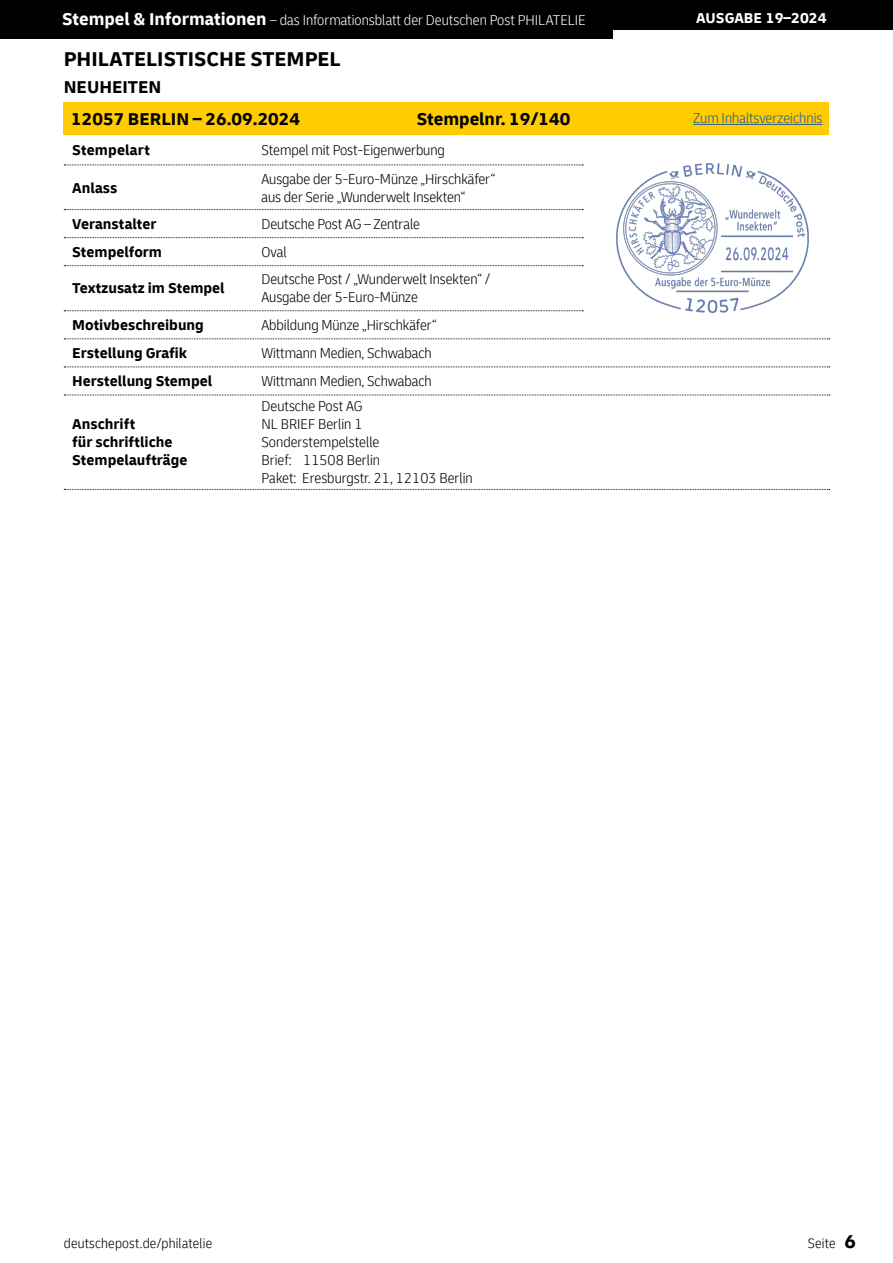
<style>
.page{position:relative;width:893px;height:1263px;background:#fff}
.page>*{position:absolute;margin:0;border:0;box-sizing:border-box;transform-origin:0 0}
.t1{font:700 21px "Delivery";color:#000}
.t2{font:700 18px "Delivery";color:#000}
.t3{font:300 condensed 15px/18px "Delivery";letter-spacing:-.005em;color:#000}
.t4{font:700 15px/28px "Delivery";color:#000}
.t5{font:300 condensed 15px "Delivery";color:#fff}
.t6{font:300 condensed 15px "Delivery";color:#275b9b}
.t7{font:700 15px "Delivery";color:#fff}
.t8{font:300 condensed 14.25px "Delivery";letter-spacing:.015em;color:#000}
.s1{font-weight:700;font-stretch:normal;font-size:18px}
.s2{font-weight:700;font-stretch:normal;font-size:19.5px}
</style>
<div class="page">
<div style="left:0;top:0;width:893px;height:30px;background:#000"></div>
<div style="left:0;top:0;width:612px;height:38px;background:#000"></div>
<div style="left:64px;top:102px;width:765px;height:32px;background:#fc0"></div>
<img style="left:616px;top:163px;width:193px;height:151px">
<svg style="left:64px;top:165px;width:519px;height:1px"></svg>
<svg style="left:64px;top:209px;width:519px;height:1px"></svg>
<svg style="left:64px;top:237px;width:519px;height:1px"></svg>
<svg style="left:64px;top:265px;width:519px;height:1px"></svg>
<svg style="left:64px;top:310px;width:519px;height:1px"></svg>
<svg style="left:64px;top:338px;width:766px;height:1px"></svg>
<svg style="left:64px;top:367px;width:766px;height:1px"></svg>
<svg style="left:64px;top:395px;width:766px;height:1px"></svg>
<svg style="left:64px;top:489px;width:766px;height:1px"></svg>
<hr style="left:693px;top:124px;width:129px;height:1px;background:#275b9b">
<p class="t5" style="left:62px;top:12px;width:525px"><span class="s1">Stempel &amp; Informationen</span> – das Informationsblatt der Deutschen Post PHILATELIE</p>
<p class="t7" style="left:696px;top:9px;width:132px">AUSGABE 19–2024</p>
<h1 class="t1" style="left:64px;top:46px;width:278px">PHILATELISTISCHE STEMPEL</h1>
<p class="t2" style="left:64px;top:76px;width:99px">NEUHEITEN</p>
<p class="t2" style="left:417px;top:108px;width:155px">Stempelnr. 19/140</p>
<p class="t6" style="left:693px;top:109px;width:131px">Zum Inhaltsverzeichnis</p>
<p class="t2" style="left:71px;top:108px;width:230px">12057 BERLIN – 26.09.2024</p>
<p class="t4" style="left:72px;top:136px;width:79px">Stempelart</p>
<p class="t4" style="left:72px;top:174px;width:47px">Anlass</p>
<p class="t4" style="left:72px;top:210px;width:86px">Veranstalter</p>
<p class="t3" style="left:261px;top:136px;width:235px;line-height:28.3px">Stempel mit Post-Eigenwerbung<br>Ausgabe der 5-Euro-Münze „Hirschkäfer“</p>
<p class="t3" style="left:261px;top:183px;width:206px;line-height:27.6px">aus der Serie „Wunderwelt Insekten“<br>Deutsche Post AG – Zentrale</p>
<p class="t4" style="left:72px;top:238px;width:91px">Stempelform</p>
<p class="t4" style="left:72px;top:274px;width:154px">Textzusatz im Stempel</p>
<p class="t4" style="left:72px;top:311px;width:141px">Motivbeschreibung<br>Erstellung Grafik<br>Herstellung Stempel</p>
<p class="t4" style="left:72px;top:415px;width:117px;line-height:18px">Anschrift<br>für schriftliche<br>Stempelaufträge</p>
<p class="t3" style="left:261px;top:238px;width:230px;line-height:27.2px">Oval<br>Deutsche Post / „Wunderwelt Insekten“ /</p>
<p class="t3" style="left:261px;top:283px;width:177px;line-height:27.9px">Ausgabe der 5-Euro-Münze<br>Abbildung Münze „Hirschkäfer“<br>Wittmann Medien, Schwabach<br>Wittmann Medien, Schwabach</p>
<p class="t3" style="left:261px;top:397px;width:213px">Deutsche Post AG<br>NL BRIEF Berlin 1<br>Sonderstempelstelle<br>Brief: 11508 Berlin<br>Paket: Eresburgstr. 21, 12103 Berlin</p>
<p class="t8" style="left:64px;top:1235px;width:150px">deutschepost.de/philatelie</p>
<p class="t8" style="left:808px;top:1235px;width:50px">Seite <span class="s2">6</span></p>
</div>
